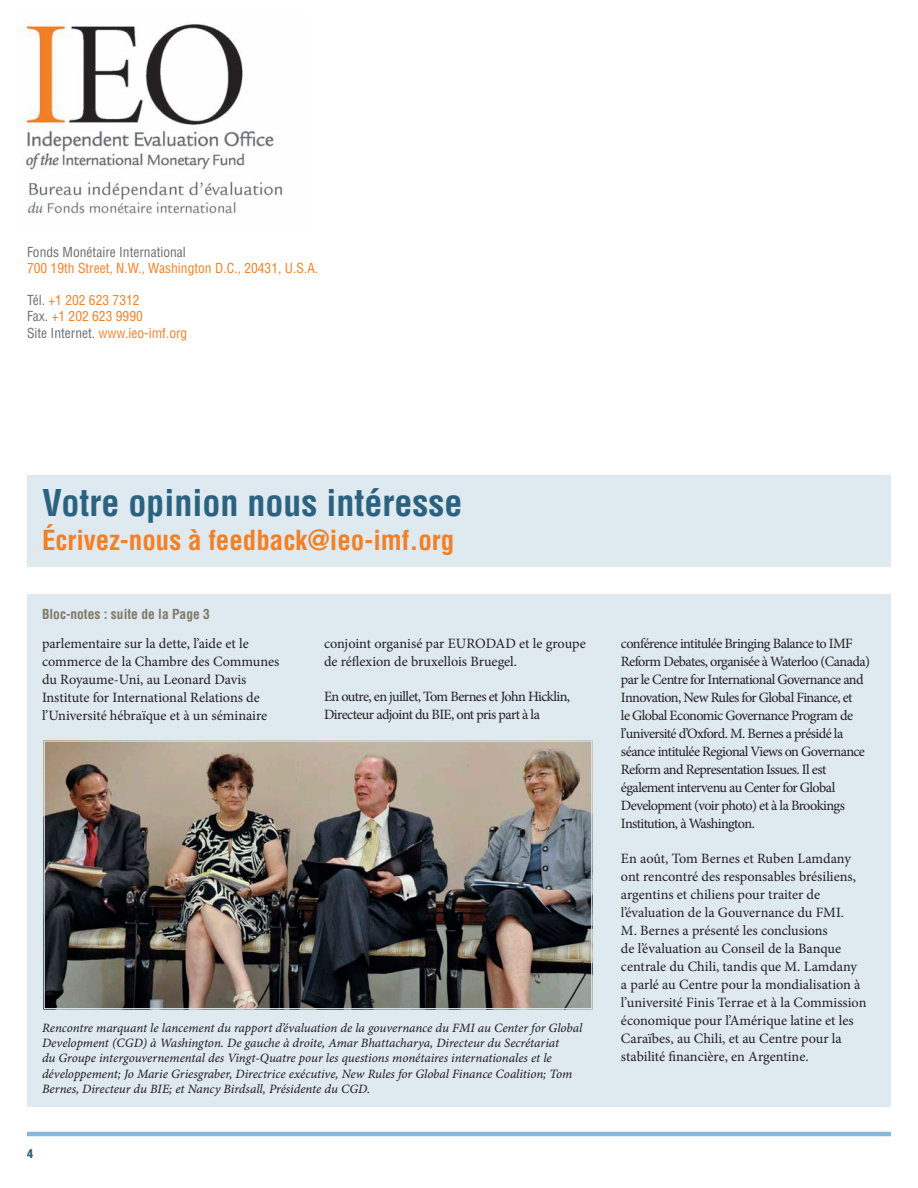
<style>
.page{position:relative;width:918px;height:1188px;background:#fff}
.page>*{position:absolute;margin:0;border:0;box-sizing:border-box;transform-origin:0 0}
.t1{font:700 condensed 36px "Helvetica LT Std";color:#2b627f}
.subtitle{font:700 condensed 27px "Helvetica LT Std";color:#f48026}
.body{font:14.25px/18px "Minion Pro";letter-spacing:-.01em;color:#231f20}
.body-2{font:14.25px/18px "Minion Pro";letter-spacing:-.04em;color:#231f20}
.t2{font:condensed 13.5px "Helvetica LT Std";color:#f48026}
.t3{font:condensed 13.5px "Helvetica LT Std";color:#6c6d70}
.continued_from{font:700 condensed 13.5px "Helvetica LT Std";color:#7f7a68}
.t4{font:12.75px/15.3px "Minion Pro It Capt";letter-spacing:-.005em;color:#231f20}
.t5{font:900 condensed 12px "Helvetica LT Std";color:#2b627f}
.s1{color:#6c6d70}
</style>
<div class="page">
<hr style="left:27px;top:1132px;width:864px;height:4px;background:#87b9da">
<div style="left:27px;top:594px;width:864px;height:513px;background:#dee9f0"></div>
<div style="left:27px;top:475px;width:864px;height:92px;background:#dee9f0"></div>
<img style="left:43px;top:740px;width:550px;height:270px">
<div style="left:44px;top:741px;width:548px;height:268px;border:1px solid #dee9f0"></div>
<img style="left:24px;top:24px;width:259px;height:191px">
<p class="t3" style="left:27px;top:243px;width:160px">Fonds Monétaire International</p>
<p class="t2" style="left:27px;top:259px;width:293px">700 19th Street, N.W., Washington D.C., 20431, U.S.A.</p>
<p class="t2" style="left:27px;top:292px;width:114px"><span class="s1">Tél.</span> +1 202 623 7312</p>
<p class="t2" style="left:27px;top:308px;width:117px"><span class="s1">Fax.</span> +1 202 623 9990</p>
<p class="t2" style="left:27px;top:324px;width:162px"><span class="s1">Site Internet.</span> www.ieo-imf.org</p>
<p class="t1" style="left:42px;top:480px;width:422px">Votre opinion nous intéresse</p>
<p class="subtitle" style="left:42px;top:524px;width:414px">Écrivez-nous à feedback@ieo-imf.org</p>
<p class="continued_from" style="left:42px;top:605px;width:170px">Bloc-notes : suite de la Page 3</p>
<p class="body" style="left:42px;top:634px;width:239px">parlementaire sur la dette, l’aide et le commerce de la Chambre des Communes du Royaume-Uni, au Leonard Davis Institute for International Relations de l’Université hébraïque et à un séminaire</p>
<p class="body" style="left:324px;top:634px;width:263px">conjoint organisé par EURODAD et le groupe de réflexion de bruxellois Bruegel.</p>
<p class="body-2" style="left:324px;top:688px;width:248px">En outre, en juillet, Tom Bernes et John Hicklin,<br>Directeur adjoint du BIE, ont pris part à la</p>
<p class="t4" style="left:42px;top:1021px;width:542px">Rencontre marquant le lancement du rapport d’évaluation de la gouvernance du FMI au Center for Global Development (CGD) à Washington. De gauche à droite, Amar Bhattacharya, Directeur du Secrétariat<br>du Groupe intergouvernemental des Vingt-Quatre pour les questions monétaires internationales et le développement; Jo Marie Griesgraber, Directrice exécutive, New Rules for Global Finance Coalition; Tom Bernes, Directeur du BIE; et Nancy Birdsall, Présidente du CGD.</p>
<p class="t5" style="left:27px;top:1146px;width:7px">4</p>
<p class="body-2" style="left:621px;top:634px;width:251px">conférence intitulée Bringing Balance to IMF Reform Debates, organisée à Waterloo (Canada) par le Centre for International Governance and Innovation, New Rules for Global Finance, et<br>le Global Economic Governance Program de l’université d’Oxford. M. Bernes a présidé la séance intitulée Regional Views on Governance Reform and Representation Issues. Il est également intervenu au Center for Global Development (voir photo) et à la Brookings Institution, à Washington.</p>
<p class="body" style="left:621px;top:850px;width:247px">En août, Tom Bernes et Ruben Lamdany ont rencontré des responsables brésiliens, argentins et chiliens pour traiter de l’évaluation de la Gouvernance du FMI.<br>M. Bernes a présenté les conclusions<br>de l’évaluation au Conseil de la Banque centrale du Chili, tandis que M. Lamdany a parlé au Centre pour la mondialisation à l’université Finis Terrae et à la Commission économique pour l’Amérique latine et les Caraïbes, au Chili, et au Centre pour la stabilité financière, en Argentine.</p>
</div>
